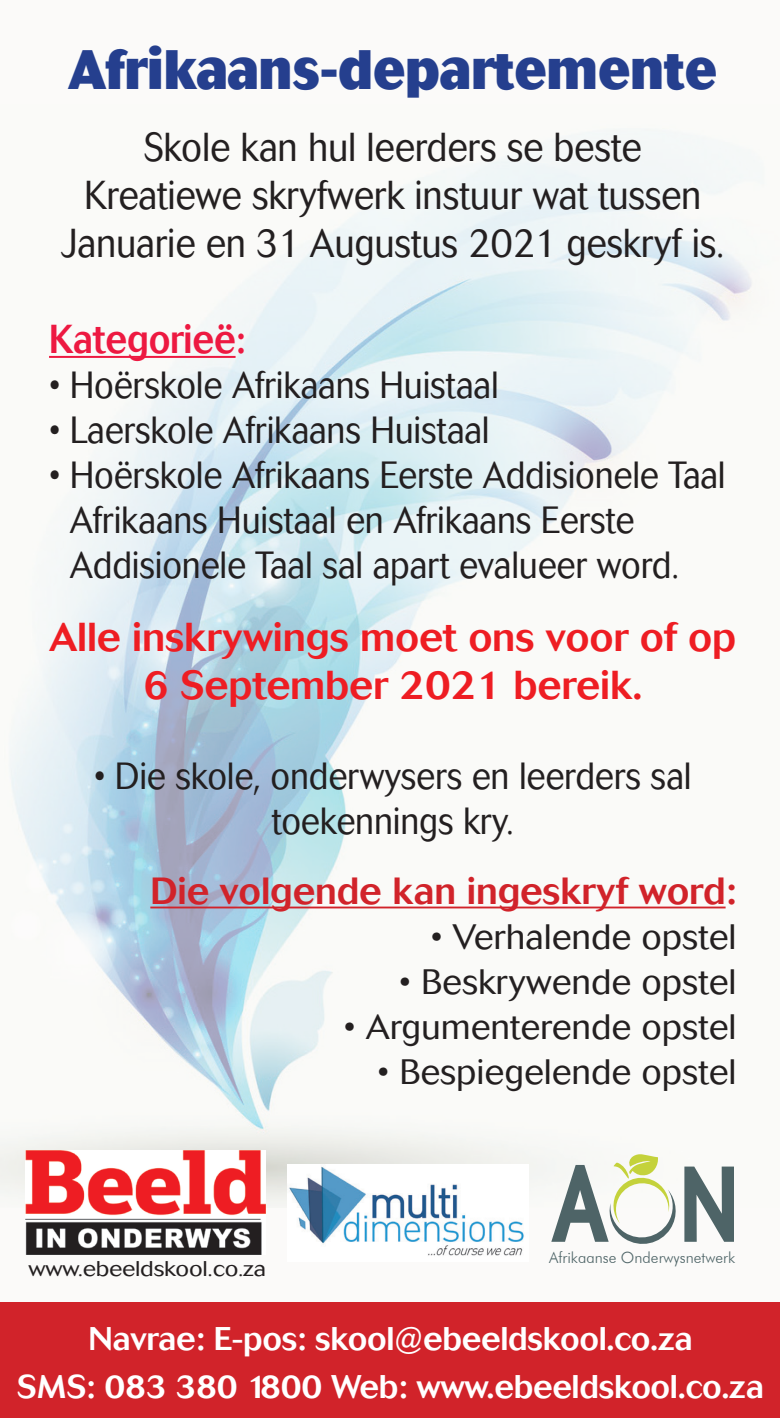
<style>
.page{position:relative;width:780px;height:1418px;background:#fff}
.page>*{position:absolute;margin:0;border:0;box-sizing:border-box;transform-origin:0 0}
.t1{font:100.25px "Apex Sans Bold ST";color:#4e6467;scale:.91 1}
.t2{font:800 55px "Cosmos";color:#253f8e;scale:.9 1}
.t3{font:300 40px/48px "Cosmos";letter-spacing:-.005em;color:#231f20;text-align:center;scale:.9 1}
.t4{font:500 40px/48px "Cosmos";letter-spacing:-.005em;color:#ee1d23;text-align:center}
.t5{font:500 40px "Cosmos";letter-spacing:-.005em;color:#ed1941;scale:.9 1}
.t6{font:300 37.5px/45px "Cosmos";letter-spacing:-.005em;color:#231f20;scale:.9 1}
.t7{font:500 37.5px "Cosmos";letter-spacing:-.005em;color:#d1232a}
.t8{font:300 35px "Cosmos";color:#231f20}
.t9{font:500 32.5px/47.5px "Cosmos";letter-spacing:-.01em;color:#fff;text-align:center}
.t10{font:300 21.25px "Cosmos";letter-spacing:-.01em;color:#231f20;scale:1.11 1}
.t11{font:300 15.5px "Futura BT";color:#4e6467}
.s1{font-size:37.5px}
</style>
<div class="page">
<div style="left:0;top:0;width:780px;height:1417px;background:#fbfaf9"></div>
<div style="left:0;top:1302px;width:780px;height:115px;background:#d1232a"></div>
<img style="left:0;top:161px;width:752px;height:1046px">
<hr style="left:49px;top:356px;width:186px;height:2px;background:#ed1941">
<hr style="left:150px;top:906px;width:575px;height:2px;background:#d1232a">
<img style="left:26px;top:1149px;width:239px;height:105px">
<svg style="left:607px;top:1153px;width:71px;height:91px"></svg>
<img style="left:288px;top:1164px;width:240px;height:92px">
<h2 class="t2" style="left:69px;top:37px;width:721px">Afrikaans-departemente</h2>
<p class="t3" style="left:61px;top:123px;width:738px">Skole kan hul leerders se beste<br>Kreatiewe skryfwerk instuur wat tussen<br>Januarie en 31 Augustus 2021 geskryf is.</p>
<p class="t5" style="left:49px;top:316px;width:220px">Kategorieë<span class="s1">:</span></p>
<p class="t6" style="left:49px;top:363px;width:501px">• Hoërskole Afrikaans Huistaal</p>
<p class="t6" style="left:49px;top:408px;width:491px">• Laerskole Afrikaans Huistaal</p>
<p class="t6" style="left:70px;top:453px;width:730px;text-indent:-21px">• Hoërskole Afrikaans Eerste Addisionele Taal<br>Afrikaans Huistaal en Afrikaans Eerste<br>Addisionele Taal sal apart evalueer word.</p>
<p class="t4" style="left:49px;top:613px;width:688px">Alle inskrywings moet ons voor of op<br>6 September 2021 bereik.</p>
<p class="t6" style="left:94px;top:753px;width:665px;text-align:center">• Die skole, onderwysers en leerders sal toekennings kry.</p>
<p class="t7" style="left:150px;top:869px;width:587px">Die volgende kan ingeskryf word:</p>
<p class="t8" style="left:431px;top:916px;width:307px">• Verhalende opstel</p>
<p class="t8" style="left:399px;top:961px;width:339px">• Beskrywende opstel</p>
<p class="t8" style="left:344px;top:1006px;width:394px">• Argumenterende opstel</p>
<p class="t8" style="left:377px;top:1051px;width:360px">• Bespiegelende opstel</p>
<p class="t10" style="left:29px;top:1256px;width:215px">www.ebeeldskool.co.za</p>
<h1 class="t1" style="left:549px;top:1139px;width:69px">A</h1>
<p class="t11" style="left:549px;top:1247px;width:187px">Afrikaanse Onderwysnetwerk</p>
<h1 class="t1" style="left:678px;top:1139px;width:70px">N</h1>
<p class="t9" style="left:17px;top:1315px;width:748px">Navrae: E-pos: skool@ebeeldskool.co.za<br>SMS: 083 380 1800 Web: www.ebeeldskool.co.za</p>
</div>
